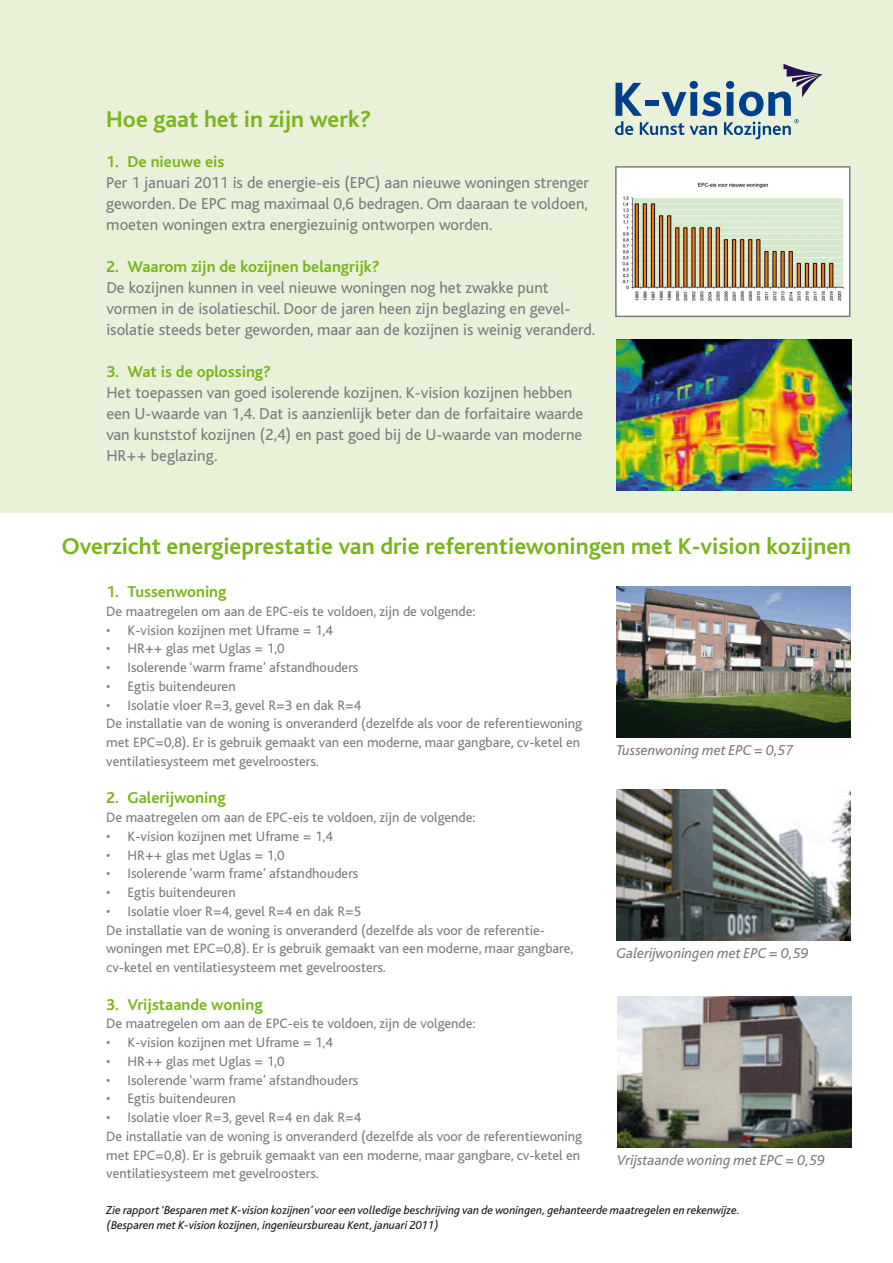
<style>
.page{position:relative;width:893px;height:1263px;background:#fff}
.page>*{position:absolute;margin:0;border:0;box-sizing:border-box;transform-origin:0 0}
.t1{font:700 24px "Bliss";color:#7ab51d}
.t2{font:16.5px/21px "Bliss";color:#7c7d7f}
.t3{font:700 16.5px "Bliss";color:#7ab51d}
.t4{font:italic 15px "Bliss";color:#7c7d7f}
.t5{font:14.25px/18.8px "Bliss";color:#7c7d7f}
.t6{font:italic 12px/15px "Bliss";color:#1a171c}
</style>
<div class="page">
<div style="left:0;top:0;width:893px;height:512px;background:#e9f1d9"></div>
<svg style="left:615px;top:64px;width:208px;height:75px"></svg>
<div style="left:616px;top:167px;width:234px;height:149px;background:#fff"></div>
<img style="left:622px;top:182px;width:222px;height:120px">
<div style="left:615px;top:166px;width:235px;height:151px;border:2px solid #7c7d7f"></div>
<img style="left:617px;top:339px;width:234px;height:151px">
<img style="left:617px;top:587px;width:233px;height:151px">
<img style="left:617px;top:997px;width:234px;height:151px">
<img style="left:617px;top:790px;width:233px;height:151px">
<h1 class="t1" style="left:106px;top:106px;width:266px">Hoe gaat het in zijn werk?</h1>
<p class="t3" style="left:106px;top:153px;width:120px">1. De nieuwe eis</p>
<p class="t2" style="left:106px;top:172px;width:484px;text-align:justify">Per 1 januari 2011 is de energie-eis (EPC) aan nieuwe woningen strenger geworden. De EPC mag maximaal 0,6 bedragen. Om daaraan te voldoen, moeten woningen extra energiezuinig ontworpen worden.</p>
<p class="t3" style="left:106px;top:258px;width:275px">2. Waarom zijn de kozijnen belangrijk?</p>
<p class="t2" style="left:106px;top:277px;width:490px">De kozijnen kunnen in veel nieuwe woningen nog het zwakke punt vormen in de isolatieschil. Door de jaren heen zijn beglazing en gevel&shy;isolatie steeds beter geworden, maar aan de kozijnen is weinig veranderd.</p>
<p class="t3" style="left:106px;top:363px;width:166px">3. Wat is de oplossing?</p>
<p class="t2" style="left:106px;top:382px;width:478px">Het toepassen van goed isolerende kozijnen. K-vision kozijnen hebben een U-waarde van 1,4. Dat is aanzienlijk beter dan de forfaitaire waarde van kunststof kozijnen (2,4) en past goed bij de U-waarde van moderne HR++ beglazing.</p>
<h1 class="t1" style="left:62px;top:533px;width:791px">Overzicht energieprestatie van drie referentiewoningen met K-vision kozijnen</h1>
<p class="t3" style="left:106px;top:583px;width:122px">1. Tussenwoning</p>
<p class="t5" style="left:106px;top:602px;width:371px">De maatregelen om aan de EPC-eis te voldoen, zijn de volgende:</p>
<p class="t5" style="left:106px;top:621px;width:228px">• K-vision kozijnen met Uframe = 1,4</p>
<p class="t5" style="left:106px;top:640px;width:180px">• HR++ glas met Uglas = 1,0</p>
<p class="t5" style="left:106px;top:658px;width:254px">• Isolerende ‘warm frame’ afstandhouders</p>
<p class="t5" style="left:106px;top:677px;width:131px">• Egtis buitendeuren</p>
<p class="t5" style="left:106px;top:696px;width:477px">• Isolatie vloer R=3, gevel R=3 en dak R=4<br>De installatie van de woning is onveranderd (dezelfde als voor de referentiewoning met EPC=0,8). Er is gebruik gemaakt van een moderne, maar gangbare, cv-ketel en ventilatiesysteem met gevelroosters.</p>
<p class="t3" style="left:106px;top:789px;width:121px">2. Galerijwoning</p>
<p class="t5" style="left:106px;top:808px;width:371px">De maatregelen om aan de EPC-eis te voldoen, zijn de volgende:</p>
<p class="t5" style="left:106px;top:827px;width:228px">• K-vision kozijnen met Uframe = 1,4</p>
<p class="t5" style="left:106px;top:846px;width:180px">• HR++ glas met Uglas = 1,0</p>
<p class="t5" style="left:106px;top:865px;width:254px">• Isolerende ‘warm frame’ afstandhouders</p>
<p class="t5" style="left:106px;top:883px;width:131px">• Egtis buitendeuren</p>
<p class="t5" style="left:106px;top:902px;width:469px">• Isolatie vloer R=4, gevel R=4 en dak R=5<br>De installatie van de woning is onveranderd (dezelfde als voor de referentie&shy;woningen met EPC=0,8). Er is gebruik gemaakt van een moderne, maar gangbare, cv-ketel en ventilatiesysteem met gevelroosters.</p>
<p class="t3" style="left:106px;top:996px;width:158px">3. Vrijstaande woning</p>
<p class="t5" style="left:106px;top:1014px;width:371px">De maatregelen om aan de EPC-eis te voldoen, zijn de volgende:</p>
<p class="t5" style="left:106px;top:1033px;width:228px">• K-vision kozijnen met Uframe = 1,4</p>
<p class="t5" style="left:106px;top:1052px;width:180px">• HR++ glas met Uglas = 1,0</p>
<p class="t5" style="left:106px;top:1071px;width:254px">• Isolerende ‘warm frame’ afstandhouders</p>
<p class="t5" style="left:106px;top:1090px;width:131px">• Egtis buitendeuren</p>
<p class="t5" style="left:106px;top:1108px;width:477px">• Isolatie vloer R=3, gevel R=4 en dak R=4<br>De installatie van de woning is onveranderd (dezelfde als voor de referentiewoning met EPC=0,8). Er is gebruik gemaakt van een moderne, maar gangbare, cv-ketel en ventilatiesysteem met gevelroosters.</p>
<p class="t4" style="left:617px;top:742px;width:178px">Tussenwoning met EPC = 0,57</p>
<p class="t4" style="left:617px;top:945px;width:193px">Galerijwoningen met EPC = 0,59</p>
<p class="t4" style="left:617px;top:1152px;width:209px">Vrijstaande woning met EPC = 0,59</p>
<p class="t6" style="left:106px;top:1202px;width:635px">Zie rapport ‘Besparen met K-vision kozijnen’ voor een volledige beschrijving van de woningen, gehanteerde maatregelen en rekenwijze. (Besparen met K-vision kozijnen, ingenieursbureau Kent, januari 2011)</p>
</div>
